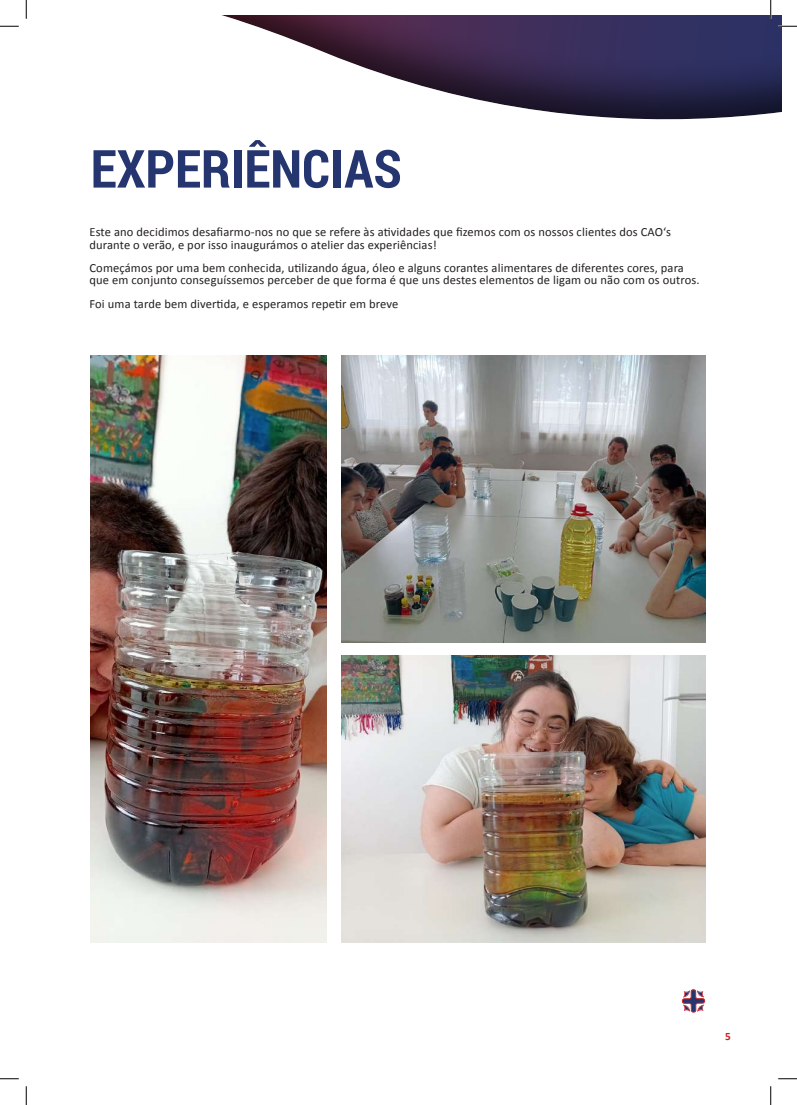
<style>
.page{position:relative;width:797px;height:1105px;background:#fff}
.page>*{position:absolute;margin:0;border:0;box-sizing:border-box;transform-origin:0 0}
.t1{font:700 52.5px "Roboto Condensed";color:#25356f}
.t2{font:12.5px/12.5px "Calibri";letter-spacing:.01em;color:#231f20}
.t3{font:700 11.25px "Calibri";color:#c92328}
</style>
<div class="page">
<svg style="left:225px;top:16px;width:556px;height:104px"></svg>
<svg style="left:681px;top:989px;width:24px;height:24px"></svg>
<img style="left:91px;top:356px;width:235px;height:586px">
<img style="left:342px;top:655px;width:363px;height:287px">
<img style="left:342px;top:356px;width:363px;height:287px">
<svg style="left:0;top:25px;width:19px;height:2px"></svg>
<svg style="left:778px;top:25px;width:19px;height:2px"></svg>
<svg style="left:0;top:1078px;width:19px;height:1px"></svg>
<svg style="left:778px;top:1078px;width:19px;height:1px"></svg>
<svg style="left:25px;top:0;width:2px;height:19px"></svg>
<svg style="left:25px;top:1086px;width:2px;height:19px"></svg>
<svg style="left:770px;top:0;width:1px;height:19px"></svg>
<svg style="left:770px;top:1086px;width:1px;height:19px"></svg>
<h1 class="t1" style="left:91px;top:132px;width:312px">EXPERIÊNCIAS</h1>
<p class="t2" style="left:89px;top:226px;width:583px">Este ano decidimos desafiarmo-nos no que se refere às atividades que fizemos com os nossos clientes dos CAO‘s durante o verão, e por isso inaugurámos o atelier das experiências!</p>
<p class="t2" style="left:89px;top:261px;width:611px">Começámos por uma bem conhecida, utilizando água, óleo e alguns corantes alimentares de diferentes cores, para que em conjunto conseguíssemos perceber de que forma é que uns destes elementos de ligam ou não com os outros.</p>
<p class="t2" style="left:89px;top:297px;width:310px">Foi uma tarde bem divertida, e esperamos repetir em breve</p>
<p class="t3" style="left:725px;top:1028px;width:7px">5</p>
</div>
